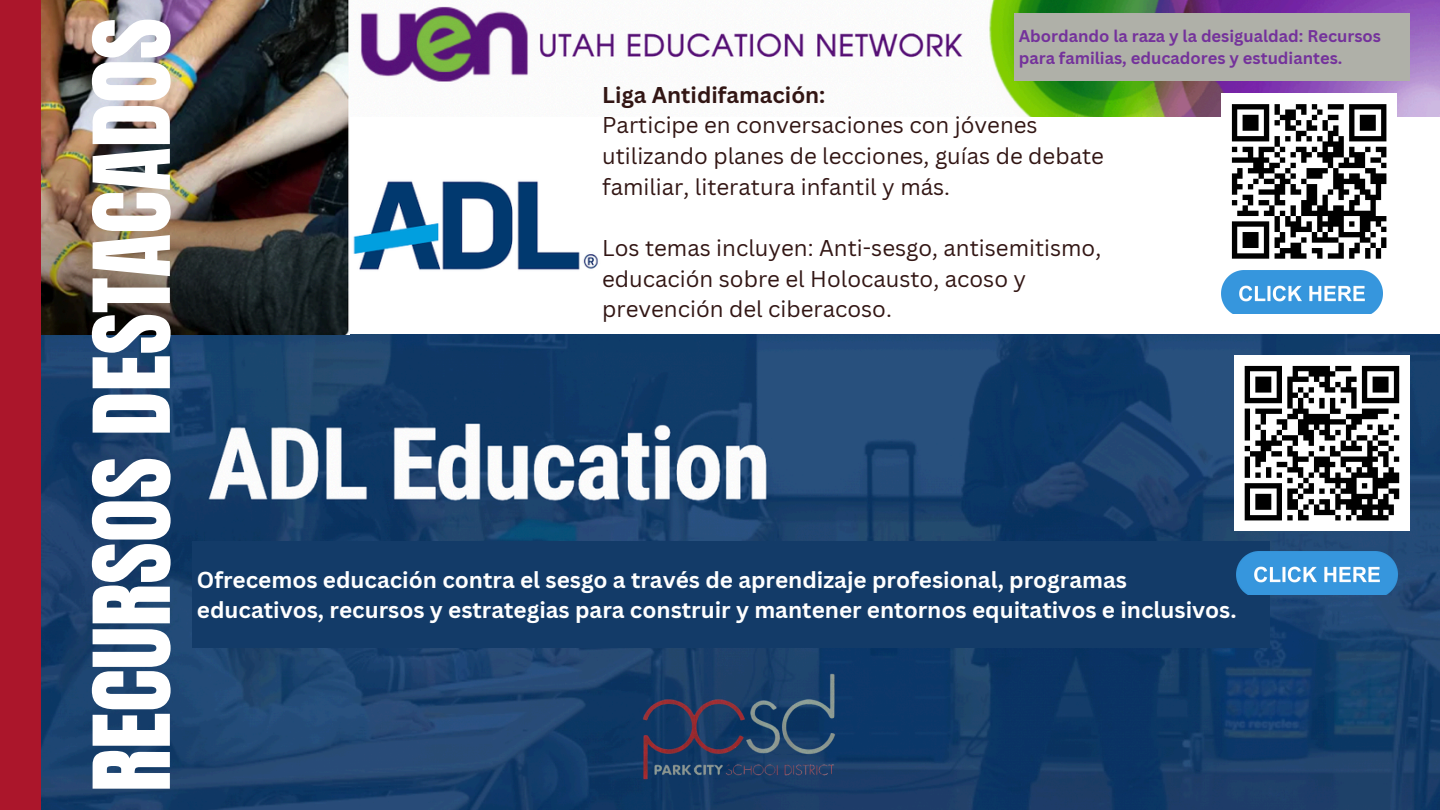
<style>
.page{position:relative;width:1440px;height:810px;background:#fff}
.page>*{position:absolute;margin:0;border:0;box-sizing:border-box;transform-origin:0 0}
.t1{font:90px "Anton";color:#fff}
.t2{font:700 22.5px/30.3px "Canva Sans";color:#fff}
.t3{font:22.2px/30.8px "Canva Sans";color:#321614}
.t4{font:700 16.5px/22.5px "Canva Sans";color:#74329b}
.s1{font-weight:700}
</style>
<div class="page">
<img style="left:40px;top:334px;width:1400px;height:476px">
<img style="left:360px;top:0;width:1080px;height:117px">
<img style="left:353px;top:181px;width:245px;height:89px">
<img style="left:40px;top:0;width:309px;height:334px">
<div style="left:0;top:0;width:40px;height:810px;background:#ab162b"></div>
<div style="left:1221px;top:93px;width:176px;height:176px;background:#fff"></div>
<svg style="left:1231px;top:104px;width:156px;height:155px"></svg>
<img style="left:625px;top:668px;width:218px;height:117px">
<div style="left:192px;top:541px;width:1078px;height:107px;background:#133b68"></div>
<div style="left:1014px;top:14px;width:396px;height:67px;background:#afb0a8"></div>
<div style="left:1234px;top:355px;width:176px;height:176px;background:#fff"></div>
<svg style="left:1244px;top:365px;width:156px;height:156px"></svg>
<img style="left:1221px;top:271px;width:161px;height:43px">
<img style="left:1237px;top:552px;width:160px;height:42px">
<p class="t1" style="left:67px;top:792px;width:776px;rotate:-90deg">RECURSOS DESTACADOS</p>
<p class="t4" style="left:1019px;top:24px;width:364px">Abordando la raza y la desigualdad: Recursos para familias, educadores y estudiantes.</p>
<p class="t3" style="left:602px;top:79px;width:503px"><span class="s1">Liga Antidifamación:<br></span>Participe en conversaciones con jóvenes utilizando planes de lecciones, guías de debate familiar, literatura infantil y más.</p>
<p class="t3" style="left:602px;top:232px;width:501px">Los temas incluyen: Anti-sesgo, antisemitismo, educación sobre el Holocausto, acoso y prevención del ciberacoso.</p>
<h3 class="t2" style="left:197px;top:564px;width:1041px">Ofrecemos educación contra el sesgo a través de aprendizaje profesional, programas educativos, recursos y estrategias para construir y mantener entornos equitativos e inclusivos.</h3>
</div>
